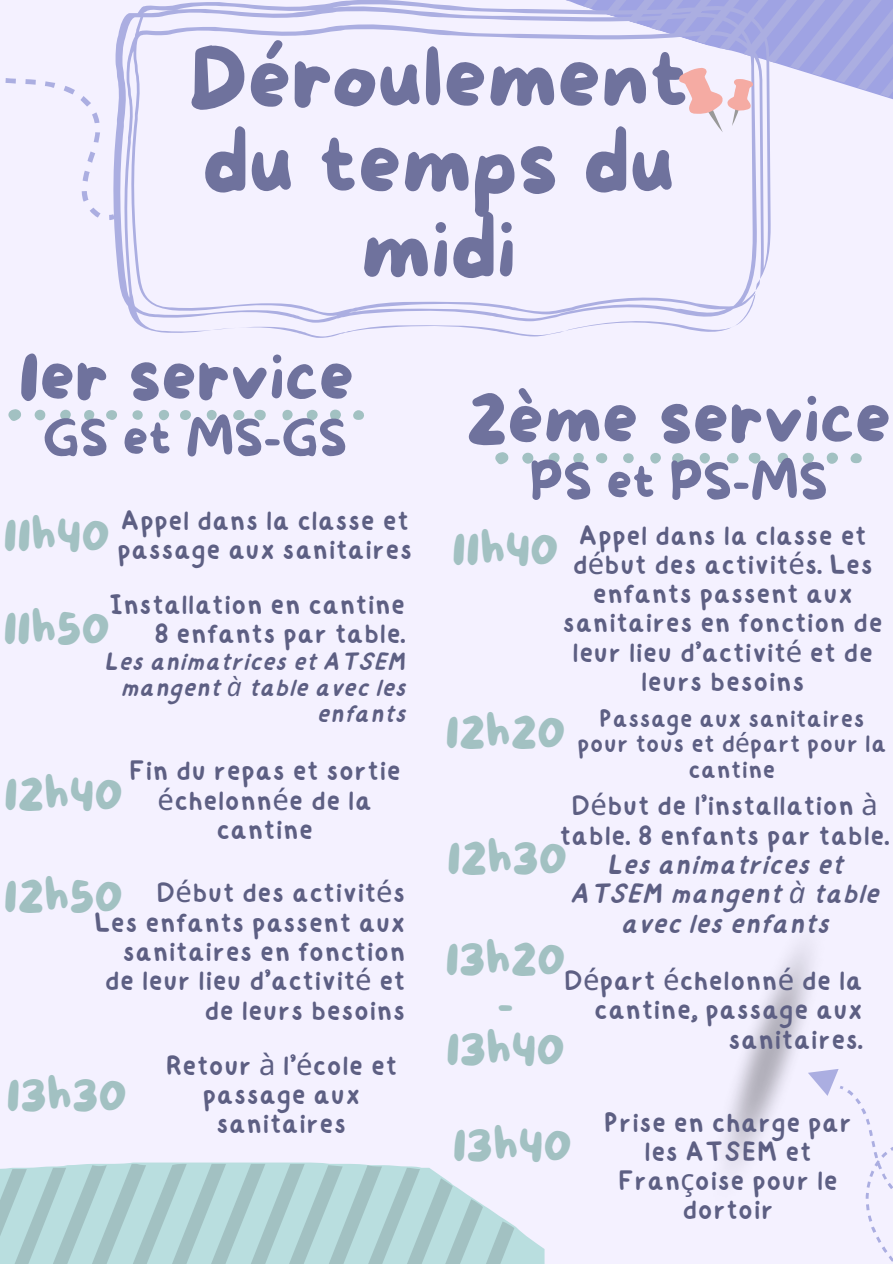
<style>
.page{position:relative;width:893px;height:1264px;background:#fff}
.page>*{position:absolute;margin:0;border:0;box-sizing:border-box;transform-origin:0 0}
.t1{font:85.35px/85.5px "More Sugar";color:#6f729d;text-align:center}
.t2{font:70.95px "More Sugar";color:#6f729d}
.t3{font:68.85px "More Sugar";color:#6f729d}
.t4{font:49.95px "More Sugar";color:#6f729d}
.t5{font:45.45px/45px "More Sugar";color:#a2c1c2;text-align:center}
.t6{font:29.25px/29.2px "happy";color:#5d5f83;text-align:center}
.t7{font:italic 29.25px/29.2px "happy";color:#5d5f83;text-align:center}
.t8{font:26.25px/25.8px "happy";color:#5d5f83;text-align:center}
.t9{font:italic 26.25px/25.8px "happy";color:#5d5f83;text-align:right}
.s1{font-family:"Noto Sans"}
.s2{font-family:"More Sugar";font-size:45.45px;color:#a2c1c2}
</style>
<div class="page">
<div style="left:0;top:0;width:892px;height:1263px;background:#f4f1ff"></div>
<svg style="left:131px;top:1162px;width:413px;height:101px"></svg>
<svg style="left:0;top:1163px;width:514px;height:100px;background:#b5d5d7"></svg>
<svg style="left:808px;top:1069px;width:84px;height:193px"></svg>
<svg style="left:5px;top:78px;width:96px;height:140px"></svg>
<svg style="left:111px;top:0;width:659px;height:338px"></svg>
<svg style="left:539px;top:0;width:353px;height:132px"></svg>
<svg style="left:8px;top:409px;width:13px;height:12px"></svg>
<svg style="left:254px;top:410px;width:12px;height:10px"></svg>
<div style="left:330px;top:409px;width:11px;height:11px;background:#a2c1c2;border-radius:50%"></div>
<div style="left:307px;top:410px;width:10px;height:10px;background:#a2c1c2;border-radius:50%"></div>
<div style="left:35px;top:410px;width:10px;height:10px;background:#a2c1c2;border-radius:50%"></div>
<svg style="left:233px;top:410px;width:12px;height:10px"></svg>
<div style="left:60px;top:410px;width:11px;height:10px;background:#a2c1c2;border-radius:50%"></div>
<div style="left:180px;top:410px;width:11px;height:10px;background:#a2c1c2;border-radius:50%"></div>
<svg style="left:106px;top:410px;width:11px;height:10px"></svg>
<div style="left:282px;top:410px;width:10px;height:10px;background:#a2c1c2;border-radius:5px"></div>
<svg style="left:353px;top:410px;width:11px;height:10px"></svg>
<div style="left:159px;top:410px;width:10px;height:10px;background:#a2c1c2;border-radius:50%"></div>
<div style="left:84px;top:410px;width:10px;height:10px;background:#a2c1c2;border-radius:5px"></div>
<svg style="left:207px;top:410px;width:10px;height:10px"></svg>
<div style="left:132px;top:410px;width:11px;height:10px;background:#a2c1c2;border-radius:50%"></div>
<svg style="left:495px;top:452px;width:14px;height:12px"></svg>
<svg style="left:748px;top:453px;width:12px;height:10px"></svg>
<div style="left:826px;top:452px;width:11px;height:12px;background:#a2c1c2;border-radius:50%"></div>
<div style="left:802px;top:453px;width:11px;height:10px;background:#a2c1c2;border-radius:50%"></div>
<div style="left:522px;top:453px;width:11px;height:10px;background:#a2c1c2;border-radius:50%"></div>
<svg style="left:727px;top:453px;width:11px;height:11px"></svg>
<div style="left:548px;top:452px;width:11px;height:11px;background:#a2c1c2;border-radius:50%"></div>
<div style="left:672px;top:453px;width:11px;height:10px;background:#a2c1c2;border-radius:50%"></div>
<svg style="left:596px;top:453px;width:11px;height:11px"></svg>
<div style="left:777px;top:453px;width:11px;height:10px;background:#a2c1c2;border-radius:5px"></div>
<svg style="left:850px;top:453px;width:12px;height:10px"></svg>
<div style="left:650px;top:453px;width:11px;height:10px;background:#a2c1c2;border-radius:50%"></div>
<div style="left:573px;top:453px;width:11px;height:10px;background:#a2c1c2;border-radius:5px"></div>
<svg style="left:699px;top:453px;width:11px;height:10px"></svg>
<div style="left:623px;top:453px;width:10px;height:10px;background:#a2c1c2;border-radius:50%"></div>
<h1 class="t1" style="left:188px;top:40px;width:501px">Déroulement du temps du midi</h1>
<h3 class="t3" style="left:19px;top:339px;width:337px">1er service</h3>
<h3 class="t4" style="left:43px;top:410px;width:306px">GS et MS-GS</h3>
<h3 class="t5" style="left:3px;top:514px;width:108px">11h40</h3>
<p class="t6" style="left:117px;top:501px;width:297px;text-align:left">Appel dans la classe et passage aux sanitaires</p>
<p class="t6" style="left:109px;top:585px;width:298px;text-align:right">Installation en cantine<br>8 enfants par table.</p>
<p class="t9" style="left:103px;top:645px;width:303px">Les animatrices et ATSEM mangent <span class="s1">à</span> table avec les enfants</p>
<h3 class="t5" style="left:3px;top:608px;width:108px">11h50</h3>
<p class="t6" style="left:129px;top:751px;width:274px">Fin du repas et sortie <span class="s1">é</span>chelonn<span class="s1">é</span>e de la cantine</p>
<p class="t6" style="left:4px;top:873px;width:403px;text-align:right"><span class="s2">12h50</span> D<span class="s1">é</span>but des activit<span class="s1">é</span>s<br>Les enfants passent aux sanitaires en fonction<br>de leur lieu d’activit<span class="s1">é</span> et<br>de leurs besoins</p>
<h3 class="t5" style="left:4px;top:773px;width:120px">12h40</h3>
<h3 class="t5" style="left:7px;top:1075px;width:122px">13h30</h3>
<p class="t6" style="left:165px;top:1045px;width:233px">Retour <span class="s1">à</span> l’<span class="s1">é</span>cole et passage aux sanitaires</p>
<h2 class="t2" style="left:466px;top:380px;width:426px">2ème service</h2>
<h3 class="t4" style="left:529px;top:454px;width:299px">PS et PS-MS</h3>
<h3 class="t5" style="left:452px;top:529px;width:108px">11h40</h3>
<p class="t6" style="left:562px;top:516px;width:322px">Appel dans la classe et d<span class="s1">é</span>but des activit<span class="s1">é</span>s. Les enfants passent aux sanitaires en fonction de leur lieu d’activit<span class="s1">é</span> et de leurs besoins</p>
<h3 class="t5" style="left:445px;top:712px;width:122px">12h20</h3>
<p class="t8" style="left:577px;top:701px;width:311px">Passage aux sanitaires pour tous et d<span class="s1">é</span>part pour la cantine</p>
<p class="t6" style="left:559px;top:786px;width:331px">D<span class="s1">é</span>but de l’installation <span class="s1">à </span>table. 8 enfants par table.</p>
<p class="t7" style="left:570px;top:845px;width:310px">Les animatrices et<br>ATSEM mangent <span class="s1">à</span> table avec les enfants</p>
<h3 class="t5" style="left:445px;top:938px;width:122px">13h20 -<br>13h40</h3>
<h3 class="t5" style="left:447px;top:838px;width:122px">12h30</h3>
<p class="t6" style="left:563px;top:961px;width:301px;text-align:right">D<span class="s1">é</span>part <span class="s1">é</span>chelonn<span class="s1">é</span> de la cantine, passage aux sanitaires.</p>
<h3 class="t5" style="left:453px;top:1124px;width:121px">13h40</h3>
<p class="t6" style="left:603px;top:1102px;width:250px">Prise en charge par les ATSEM et<br>Fran<span class="s1">ç</span>oise pour le dortoir</p>
</div>
